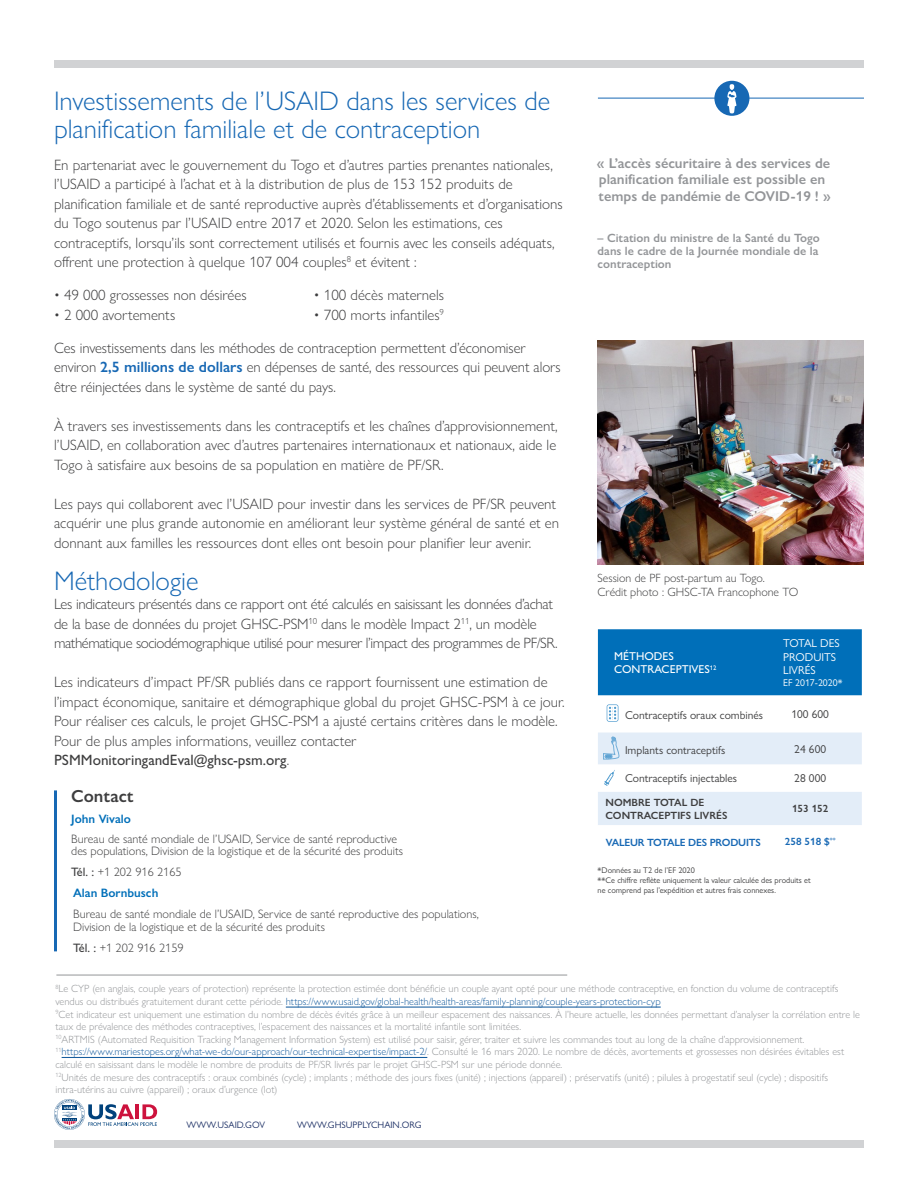
<style>
.page{position:relative;width:918px;height:1188px;background:#fff}
.page>*{position:absolute;margin:0;border:0;box-sizing:border-box;transform-origin:0 0}
.t1{font:300 27px/28.5px "Gill Sans Nova";color:#1768b4}
.t2{font:600 17.55px "Gill Sans Nova";color:#3e3e3f}
.t3{font:300 15px/19.5px "Gill Sans Nova";color:#3e3e3f}
.t4{font:300 15px/19.5px "Gill Sans Nova";letter-spacing:-.02em;color:#3e3e3f}
.t5{font:600 14.25px/16.5px "Gill Sans Nova";color:#939598}
.t6{font:300 12.3px/12.3px "Gill Sans Nova";color:#3e3e3f}
.t7{font:600 12.3px/21.3px "Gill Sans Nova";color:#006fb9}
.t8{font:600 12px/12.9px "Gill Sans Nova";color:#939598;text-align:justify}
.t9{font:300 12px/13.5px "Gill Sans Nova";color:#3e3e3f}
.t10{font:11.4px "Gill Sans Nova";color:#3e3e3f}
.t11{font:500 11.4px/13.8px "Gill Sans Nova";color:#fff}
.t12{font:11.4px/13.8px "Gill Sans Nova";color:#fff}
.t13{font:300 10.5px/12.6px "Gill Sans Nova";color:#939598}
.t14{font:600 10.5px/12.6px "Gill Sans Nova";color:#3e3e3f}
.t15{font:600 10.5px "Gill Sans Nova";letter-spacing:-.02em;color:#1768b4}
.t16{font:9.75px "Gill Sans Nova";color:#fff}
.t17{font:9.45px "Gill Sans Nova";color:#1f3267}
.t18{font:8.25px/9.9px "Gill Sans Nova";color:#3e3e3f}
.s1{font-weight:600;color:#1768b4}
.s2{font-weight:500}
.s3{font-weight:500;color:#3e3e3f}
.s4{font-weight:300;color:#3e3e3f}
.s5{color:#175d9e}
</style>
<div class="page">
<div style="left:54px;top:1140px;width:810px;height:8px;background:#d1d2d4"></div>
<div style="left:54px;top:60px;width:810px;height:8px;background:#d1d2d4"></div>
<svg style="left:54px;top:1099px;width:103px;height:31px"></svg>
<hr style="left:598px;top:98px;width:266px;height:1px;background:#1768b4">
<div style="left:714px;top:81px;width:35px;height:35px;background:#1768b4;border-radius:50%"></div>
<svg style="left:727px;top:84px;width:10px;height:29px"></svg>
<img style="left:598px;top:341px;width:266px;height:224px">
<hr style="left:286px;top:1007px;width:375px;height:1px;background:#175d9e">
<hr style="left:62px;top:1057px;width:365px;height:1px;background:#175d9e">
<hr style="left:56px;top:975px;width:511px;height:1px;background:#939598">
<hr style="left:54px;top:790px;width:3px;height:161px;background:#1768b4">
<div style="left:598px;top:629px;width:264px;height:66px;background:#006fb9"></div>
<svg style="left:607px;top:704px;width:11px;height:18px"></svg>
<svg style="left:598px;top:733px;width:264px;height:92px"></svg>
<p class="t1" style="left:54px;top:86px;width:498px">Investissements de l’USAID dans les services de planification familiale et de contraception</p>
<p class="t3" style="left:54px;top:155px;width:510px">En partenariat avec le gouvernement du Togo et d’autres parties prenantes nationales, l’USAID a participé à l’achat et à la distribution de plus de 153 152 produits de planification familiale et de santé reproductive auprès d’établissements et d’organisations du Togo soutenus par l’USAID entre 2017 et 2020. Selon les estimations, ces contraceptifs, lorsqu’ils sont correctement utilisés et fournis avec les conseils adéquats, offrent une protection à quelque 107 004 couples<sup>8</sup> et évitent :</p>
<p class="t3" style="left:54px;top:285px;width:194px">• 49 000 grossesses non désirées</p>
<p class="t3" style="left:54px;top:305px;width:123px">• 2 000 avortements</p>
<p class="t3" style="left:314px;top:285px;width:132px">• 100 décès maternels</p>
<p class="t3" style="left:314px;top:305px;width:132px">• 700 morts infantiles<sup>9</sup></p>
<p class="t3" style="left:54px;top:338px;width:508px">Ces investissements dans les méthodes de contraception permettent d’économiser environ <span class="s1">2,5 millions de dollars</span> en dépenses de santé, des ressources qui peuvent alors être réinjectées dans le système de santé du pays.</p>
<p class="t3" style="left:54px;top:416px;width:505px;text-align:justify">À travers ses investissements dans les contraceptifs et les chaînes d’approvisionnement, l’USAID, en collaboration avec d’autres partenaires internationaux et nationaux, aide le Togo à satisfaire aux besoins de sa population en matière de PF/SR.</p>
<p class="t3" style="left:54px;top:494px;width:507px">Les pays qui collaborent avec l’USAID pour investir dans les services de PF/SR peuvent acquérir une plus grande autonomie en améliorant leur système général de santé et en donnant aux familles les ressources dont elles ont besoin pour planifier leur avenir.</p>
<p class="t1" style="left:54px;top:566px;width:146px">Méthodologie</p>
<p class="t4" style="left:54px;top:594px;width:505px">Les indicateurs présentés dans ce rapport ont été calculés en saisissant les données d’achat de la base de données du projet GHSC-PSM<sup>10</sup> dans le modèle Impact 2<sup>11</sup>, un modèle mathématique sociodémographique utilisé pour mesurer l’impact des programmes de PF/SR.</p>
<p class="t3" style="left:54px;top:672px;width:512px">Les indicateurs d’impact PF/SR publiés dans ce rapport fournissent une estimation de l’impact économique, sanitaire et démographique global du projet GHSC-PSM à ce jour.<br>Pour réaliser ces calculs, le projet GHSC-PSM a ajusté certains critères dans le modèle.<br>Pour de plus amples informations, veuillez contacter <span class="s2">PSMMonitoringandEval@ghsc-psm.org</span>.</p>
<p class="t2" style="left:71px;top:786px;width:64px">Contact</p>
<p class="t7" style="left:71px;top:809px;width:61px">John Vivalo</p>
<p class="t6" style="left:71px;top:832px;width:333px">Bureau de santé mondiale de l’USAID, Service de santé reproductive des populations, Division de la logistique et de la sécurité des produits</p>
<p class="t7" style="left:71px;top:861px;width:112px"><span class="s3">Tél. :</span> <span class="s4">+1 202 916 2165<br></span>Alan Bornbusch</p>
<p class="t6" style="left:73px;top:908px;width:407px">Bureau de santé mondiale de l’USAID, Service de santé reproductive des populations,<br>Division de la logistique et de la sécurité des produits</p>
<p class="t6" style="left:73px;top:941px;width:112px"><span class="s2">Tél. :</span> +1 202 916 2159</p>
<p class="t5" style="left:597px;top:155px;width:235px">« L’accès sécuritaire à des services de planification familiale est possible en temps de pandémie de COVID-19 ! »</p>
<p class="t8" style="left:598px;top:231px;width:224px">– Citation du ministre de la Santé du Togo dans le cadre de la Journée mondiale de la contraception</p>
<p class="t9" style="left:598px;top:571px;width:202px">Session de PF post-partum au Togo.<br>Crédit photo : GHSC-TA Francophone TO</p>
<p class="t11" style="left:614px;top:649px;width:104px">MÉTHODES<br>CONTRACEPTIVES<sup>12</sup></p>
<p class="t12" style="left:783px;top:636px;width:58px">TOTAL DES<br>PRODUITS<br>LIVRÉS</p>
<p class="t16" style="left:783px;top:677px;width:61px">EF 2017-2020*</p>
<p class="t10" style="left:625px;top:708px;width:139px">Contraceptifs oraux combinés</p>
<p class="t10" style="left:791px;top:707px;width:39px">100 600</p>
<p class="t10" style="left:625px;top:743px;width:102px">Implants contraceptifs</p>
<p class="t10" style="left:794px;top:742px;width:33px">24 600</p>
<p class="t10" style="left:625px;top:771px;width:114px">Contraceptifs injectables</p>
<p class="t10" style="left:794px;top:771px;width:33px">28 000</p>
<p class="t14" style="left:606px;top:796px;width:123px">NOMBRE TOTAL DE<br>CONTRACEPTIFS LIVRÉS</p>
<p class="t14" style="left:792px;top:802px;width:38px">153 152</p>
<p class="t15" style="left:606px;top:836px;width:156px">VALEUR TOTALE DES PRODUITS</p>
<p class="t15" style="left:785px;top:835px;width:52px">258 518 $<sup>**</sup></p>
<p class="t18" style="left:598px;top:865px;width:99px">*Données au T2 de l’EF 2020</p>
<p class="t18" style="left:598px;top:875px;width:215px">**Ce chiffre reflète uniquement la valeur calculée des produits et ne comprend pas l’expédition et autres frais connexes.</p>
<p class="t13" style="left:56px;top:982px;width:784px"><sup>8</sup>Le CYP (en anglais, couple years of protection) représente la protection estimée dont bénéficie un couple ayant opté pour une méthode contraceptive, en fonction du volume de contraceptifs vendus ou distribués gratuitement durant cette période. <span class="s5">https://www.usaid.gov/global-health/health-areas/family-planning/couple-years-protection-cyp</span></p>
<p class="t13" style="left:56px;top:1008px;width:806px"><sup>9</sup>Cet indicateur est uniquement une estimation du nombre de décès évités grâce à un meilleur espacement des naissances. À l’heure actuelle, les données permettant d’analyser la corrélation entre le taux de prévalence des méthodes contraceptives, l’espacement des naissances et la mortalité infantile sont limitées.</p>
<p class="t13" style="left:56px;top:1033px;width:751px"><sup>10</sup>ARTMIS (Automated Requisition Tracking Management Information System) est utilisé pour saisir, gérer, traiter et suivre les commandes tout au long de la chaîne d’approvisionnement.</p>
<p class="t13" style="left:56px;top:1045px;width:790px"><sup>11</sup><span class="s5">https://www.mariestopes.org/what-we-do/our-approach/our-technical-expertise/impact-2/</span>. Consulté le 16 mars 2020. Le nombre de décès, avortements et grossesses non désirées évitables est calculé en saisissant dans le modèle le nombre de produits de PF/SR livrés par le projet GHSC-PSM sur une période donnée.<br><sup>12</sup>Unités de mesure des contraceptifs : oraux combinés (cycle) ; implants ; méthode des jours fixes (unité) ; injections (appareil) ; préservatifs (unité) ; pilules à progestatif seul (cycle) ; dispositifs intra-utérins au cuivre (appareil) ; oraux d’urgence (lot)</p>
<p class="t17" style="left:186px;top:1119px;width:80px">WWW.USAID.GOV</p>
<p class="t17" style="left:297px;top:1119px;width:126px">WWW.GHSUPPLYCHAIN.ORG</p>
</div>
